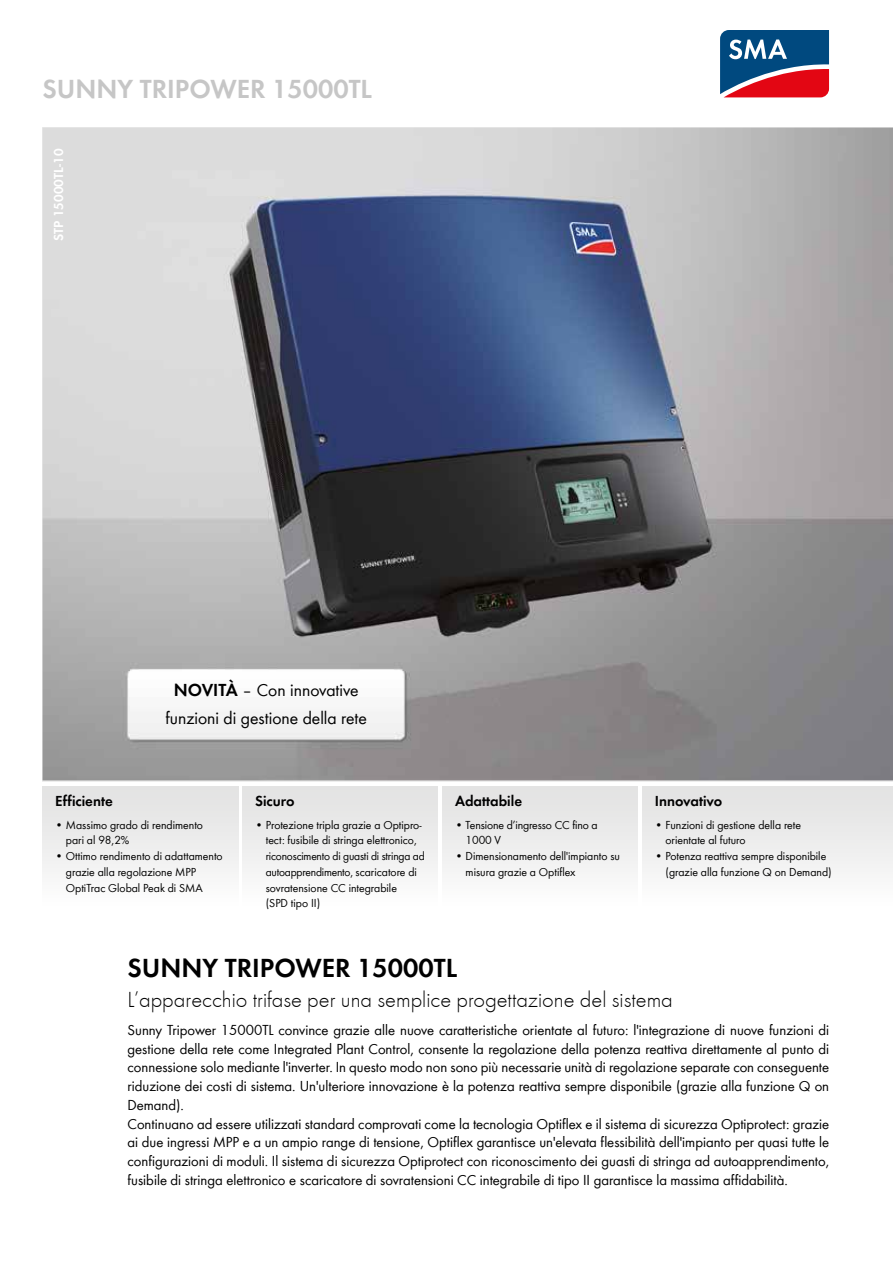
<style>
.page{position:relative;width:893px;height:1263px;background:#fff}
.page>*{position:absolute;margin:0;border:0;box-sizing:border-box;transform-origin:0 0}
.t1{font:600 27px "SMA Futura Global";color:#000}
.t2{font:600 27px "SMA Futura Global";color:#c6c6c6}
.t3{font:300 22.5px "SMA Futura Global";color:#000}
.t4{font:18px/27.8px "SMA Futura Global";color:#000;text-align:center}
.t5{font:15px/18.8px "SMA Futura Global";color:#000}
.t6{font:600 15px "SMA Futura Global";color:#000}
.t7{font:600 13.5px "SMA Futura Global";color:#fff}
.t8{font:12px/15.8px "SMA Futura Global";color:#000}
.s1{font-weight:600}
</style>
<div class="page">
<img style="left:43px;top:128px;width:850px;height:652px">
<div style="left:43px;top:787px;width:195px;height:119px;background:linear-gradient(to bottom,#e1e1e1,#fdfdfd)"></div>
<div style="left:242px;top:787px;width:196px;height:119px;background:linear-gradient(to bottom,#e1e1e1,#fdfdfd)"></div>
<div style="left:442px;top:787px;width:196px;height:119px;background:linear-gradient(to bottom,#e1e1e1,#fdfdfd)"></div>
<div style="left:642px;top:787px;width:251px;height:119px;background:linear-gradient(to bottom,#e1e1e1,#fdfdfd)"></div>
<svg style="left:720px;top:30px;width:110px;height:68px;background:#655376"></svg>
<img style="left:79px;top:646px;width:369px;height:111px">
<h1 class="t2" style="left:43px;top:73px;width:331px">SUNNY TRIPOWER 15000TL</h1>
<p class="t7" style="left:51px;top:241px;width:94px;rotate:-90deg">STP 15000TL-10</p>
<p class="t4" style="left:165px;top:676px;width:203px"><span class="s1">NOVITÀ</span> – Con innovative funzioni di gestione della rete</p>
<p class="t6" style="left:55px;top:792px;width:59px">Efficiente</p>
<p class="t8" style="left:66px;top:816px;width:139px;text-indent:-11px">• Massimo grado di rendimento pari al 98,2%</p>
<p class="t8" style="left:66px;top:848px;width:158px;text-indent:-11px">• Ottimo rendimento di adattamento grazie alla regolazione MPP<br>OptiTrac Global Peak di SMA</p>
<p class="t6" style="left:255px;top:792px;width:41px">Sicuro</p>
<p class="t8" style="left:266px;top:816px;width:160px;text-indent:-11px">• Protezione tripla grazie a Optipro&shy;tect: fusibile di stringa elettronico, riconoscimento di guasti di stringa ad autoapprendimento, scaricatore di sovratensione CC integrabile<br>(SPD tipo II)</p>
<p class="t6" style="left:455px;top:792px;width:69px">Adattabile</p>
<p class="t8" style="left:466px;top:816px;width:134px;text-indent:-11px">• Tensione d’ingresso CC fino a<br>1000 V</p>
<p class="t8" style="left:466px;top:848px;width:156px;text-indent:-11px">• Dimensionamento dell'impianto su misura grazie a Optiflex</p>
<p class="t6" style="left:655px;top:792px;width:69px">Innovativo</p>
<p class="t8" style="left:665px;top:816px;width:137px;text-indent:-11px">• Funzioni di gestione della rete orientate al futuro</p>
<p class="t8" style="left:665px;top:848px;width:168px;text-indent:-11px">• Potenza reattiva sempre disponibile (grazie alla funzione Q on Demand)</p>
<h1 class="t1" style="left:128px;top:952px;width:331px">SUNNY TRIPOWER 15000TL</h1>
<h2 class="t3" style="left:128px;top:986px;width:547px">L’apparecchio trifase per una semplice progettazione del sistema</h2>
<p class="t5" style="left:128px;top:1020px;width:703px">Sunny Tripower 15000TL convince grazie alle nuove caratteristiche orientate al futuro: l'integrazione di nuove funzioni di gestione della rete come Integrated Plant Control, consente la regolazione della potenza reattiva direttamente al punto di connessione solo mediante l'inverter. In questo modo non sono più necessarie unità di regolazione separate con conseguente riduzione dei costi di sistema. Un'ulteriore innovazione è la potenza reattiva sempre disponibile (grazie alla funzione Q on Demand).<br>Continuano ad essere utilizzati standard comprovati come la tecnologia Optiflex e il sistema di sicurezza Optiprotect: grazie ai due ingressi MPP e a un ampio range di tensione, Optiflex garantisce un'elevata flessibilità dell'impianto per quasi tutte le configurazioni di moduli. Il sistema di sicurezza Optiprotect con riconoscimento dei guasti di stringa ad autoapprendimento, fusibile di stringa elettronico e scaricatore di sovratensioni CC integrabile di tipo II garantisce la massima affidabilità.</p>
</div>
